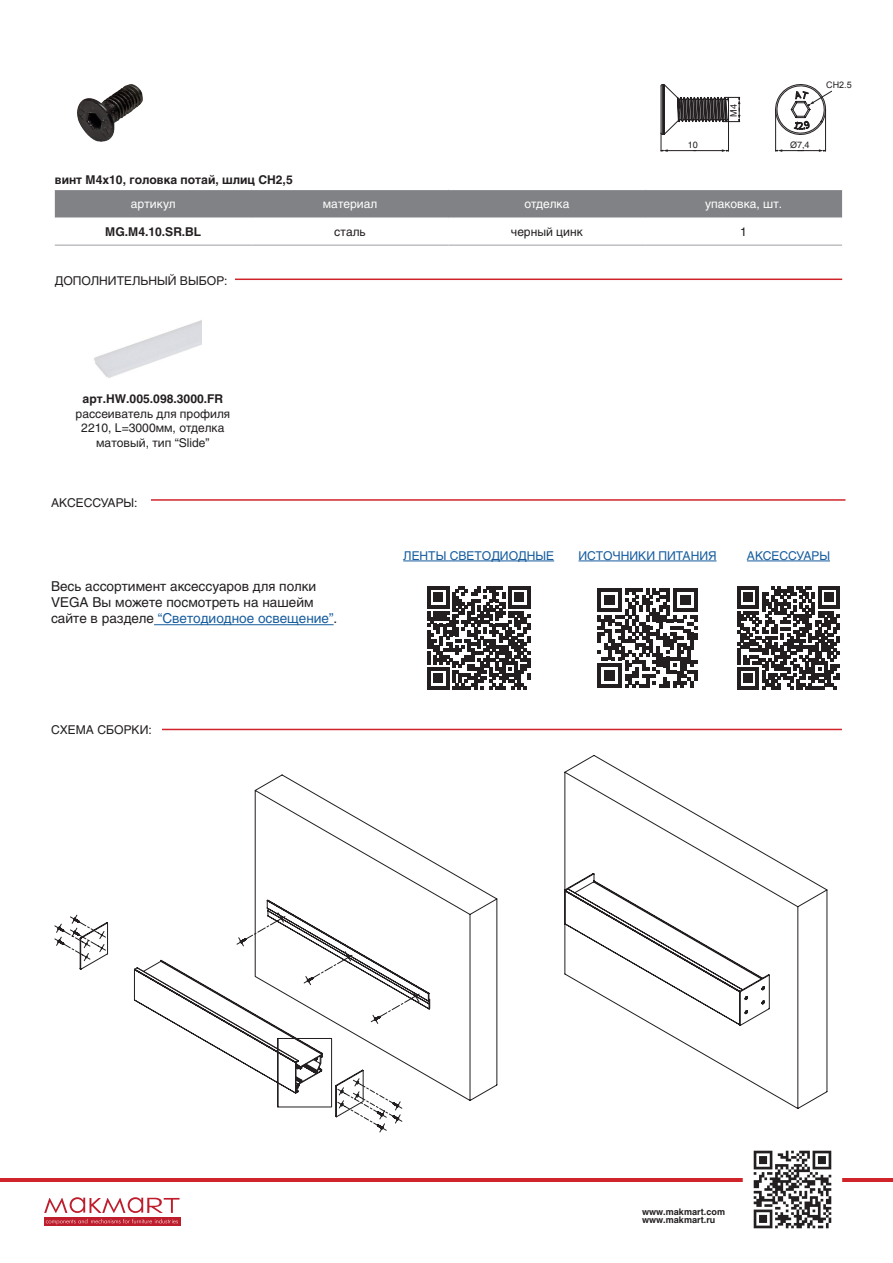
<style>
.page{position:relative;width:893px;height:1263px;background:#fff}
.page>*{position:absolute;margin:0;border:0;box-sizing:border-box;transform-origin:0 0}
.t1{font:13.5px/16.2px "Helios";color:#231f20}
.t2{font:12px/14.4px "Helios";color:#231f20;text-align:center}
.артикулы{font:700 12px "Helios";color:#231f20}
.t3{font:12px "Helios";color:#175d9e}
.t4{font:12px "Helios";color:#fff}
.t5{font:700 9px/8.6px "Helios";color:#231f20}
.схемы{font:9px "Helios";color:#231f20}
.схемы-2{font:9px "Arial";color:#231f20}
.s1{font-family:"Arial"}
.s2{color:#175d9e}
</style>
<div class="page">
<hr style="left:0;top:1178px;width:893px;height:3px;background:#d1232a">
<img style="left:746px;top:1150px;width:93px;height:79px">
<div style="left:44px;top:1217px;width:136px;height:9px;background:#be1d2c"></div>
<svg style="left:46px;top:1219px;width:132px;height:5px"></svg>
<svg style="left:44px;top:1197px;width:136px;height:16px"></svg>
<div style="left:55px;top:190px;width:787px;height:27px;background:#808285"></div>
<hr style="left:55px;top:245px;width:197px;height:1px;background:#a8a9ad">
<hr style="left:252px;top:245px;width:196px;height:1px;background:#a8a9ad">
<hr style="left:448px;top:245px;width:197px;height:1px;background:#a8a9ad">
<hr style="left:645px;top:245px;width:197px;height:1px;background:#a8a9ad">
<svg style="left:661px;top:84px;width:171px;height:68px"></svg>
<img style="left:78px;top:84px;width:64px;height:57px">
<hr style="left:55px;top:279px;width:787px;height:1px;background:#d1232a">
<div style="left:48px;top:267px;width:186px;height:26px;background:#fff"></div>
<hr style="left:58px;top:499px;width:787px;height:2px;background:#d1232a">
<div style="left:51px;top:487px;width:100px;height:30px;background:#fff"></div>
<hr style="left:55px;top:729px;width:787px;height:1px;background:#d1232a">
<div style="left:51px;top:708px;width:111px;height:43px;background:#fff"></div>
<svg style="left:564px;top:755px;width:263px;height:354px"></svg>
<svg style="left:254px;top:774px;width:243px;height:335px"></svg>
<svg style="left:254px;top:900px;width:176px;height:207px"></svg>
<svg style="left:55px;top:912px;width:347px;height:220px"></svg>
<img style="left:94px;top:320px;width:108px;height:58px">
<hr style="left:154px;top:624px;width:180px;height:1px;background:#175d9e">
<hr style="left:403px;top:561px;width:151px;height:1px;background:#175d9e">
<hr style="left:578px;top:561px;width:138px;height:1px;background:#175d9e">
<hr style="left:747px;top:561px;width:83px;height:1px;background:#175d9e">
<svg style="left:427px;top:586px;width:103px;height:103px"></svg>
<svg style="left:597px;top:588px;width:100px;height:100px"></svg>
<svg style="left:737px;top:586px;width:103px;height:103px"></svg>
<p class="схемы" style="left:728px;top:117px;width:14px;rotate:-90deg">M4</p>
<p class="артикулы" style="left:55px;top:173px;width:239px">винт М4х10, головка потай, шлиц CH2,5</p>
<p class="схемы" style="left:688px;top:139px;width:12px">10</p>
<p class="схемы" style="left:790px;top:139px;width:21px"><span class="s1">Ø</span>7,4</p>
<p class="t4" style="left:131px;top:197px;width:46px">артикул</p>
<p class="t4" style="left:323px;top:197px;width:56px">материал</p>
<p class="t4" style="left:524px;top:197px;width:47px">отделка</p>
<p class="t4" style="left:705px;top:197px;width:79px">упаковка, шт.</p>
<p class="артикулы" style="left:105px;top:225px;width:97px">MG.M4.10.SR.BL</p>
<p class="t2" style="left:334px;top:225px;width:33px">сталь</p>
<p class="t2" style="left:511px;top:225px;width:73px">черный цинк</p>
<p class="t2" style="left:740px;top:225px;width:8px">1</p>
<p class="t2" style="left:55px;top:273px;width:174px">ДОПОЛНИТЕЛЬНЫЙ ВЫБОР:</p>
<p class="схемы-2" style="left:826px;top:79px;width:27px">CH2.5</p>
<p class="артикулы" style="left:83px;top:392px;width:142px">арт.HW.005.098.3000.FR</p>
<p class="t2" style="left:76px;top:406px;width:156px">рассеиватель для профиля<br>2210, L=3000мм, отделка матовый, тип “Slide”</p>
<p class="t2" style="left:51px;top:495px;width:88px">АКСЕССУАРЫ:</p>
<p class="t1" style="left:51px;top:578px;width:288px">Весь ассортимент аксессуаров для полки<br>VEGA Вы можете посмотреть на нашейм сайте в разделе <span class="s2">“Светодиодное освещение”</span>.</p>
<p class="t2" style="left:51px;top:722px;width:102px">СХЕМА СБОРКИ:</p>
<p class="t3" style="left:403px;top:548px;width:152px">ЛЕНТЫ СВЕТОДИОДНЫЕ</p>
<p class="t3" style="left:578px;top:548px;width:140px">ИСТОЧНИКИ ПИТАНИЯ</p>
<p class="t3" style="left:747px;top:548px;width:85px">АКСЕССУАРЫ</p>
<p class="t5" style="left:642px;top:1207px;width:84px">www.makmart.com www.makmart.ru</p>
</div>
